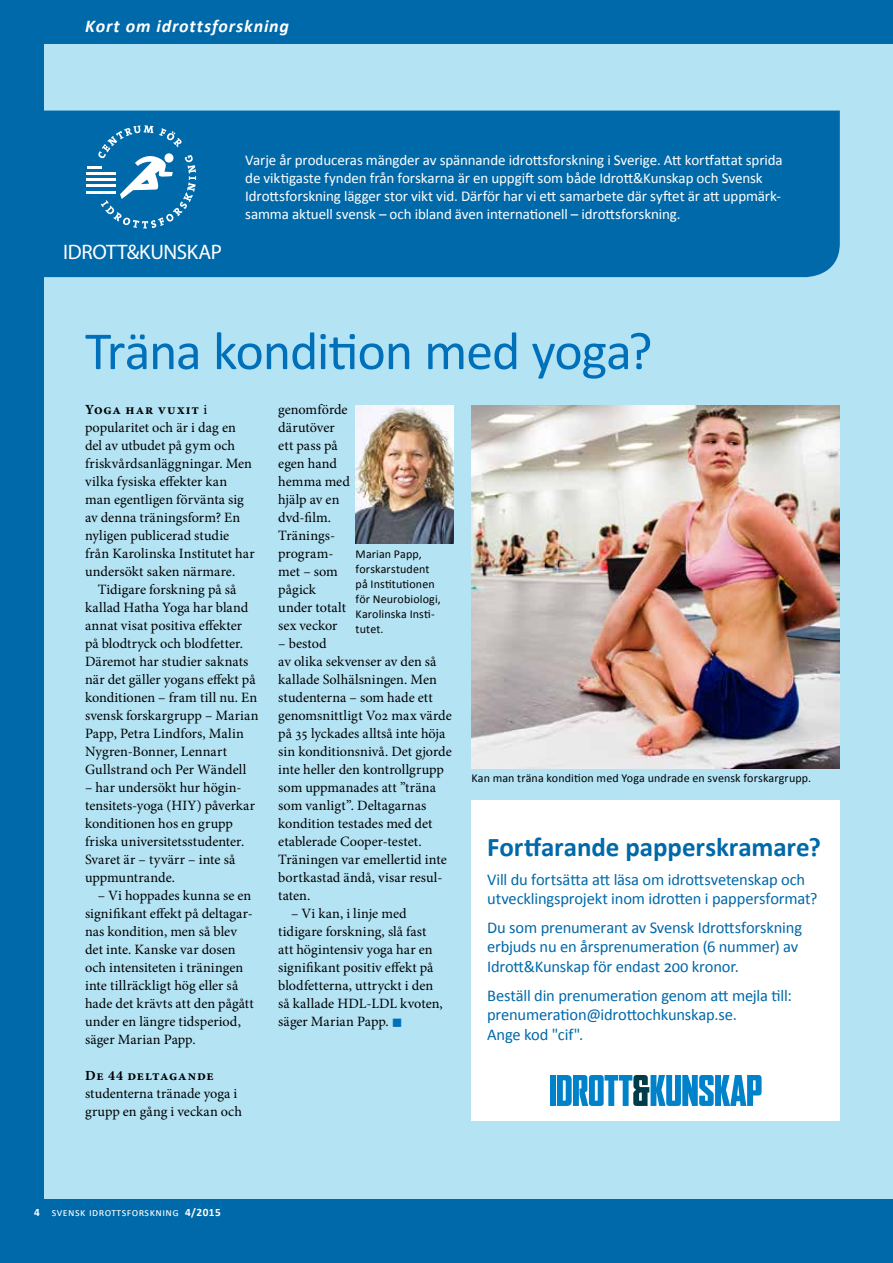
<style>
.page{position:relative;width:893px;height:1263px;background:#fff}
.page>*{position:absolute;margin:0;border:0;box-sizing:border-box;transform-origin:0 0}
.t1{font:54px "Calibri";letter-spacing:-.025em;color:#0070ba}
.t2{font:700 27px "Calibri";letter-spacing:-.005em;color:#0069a9}
.t3{font:21px "Myriad Pro";letter-spacing:-.02em;color:#fff}
.t4{font:italic 700 18px "Calibri";letter-spacing:.05em;color:#fff}
.t5{font:16.5px/19.8px "Calibri";letter-spacing:-.01em;color:#0069a9}
.t6{font:15px/18px "Calibri";letter-spacing:-.01em;color:#fff}
.t7{font:14.25px/18px "Minion Pro";color:#000}
.t8{font:700 13.95px "Minion Pro";letter-spacing:.06em;color:#000}
.t9{font:12px/15px "Calibri";letter-spacing:.01em;color:#000}
.t10{font:11.25px "Calibri";letter-spacing:.04em;color:#fff}
.s1{font-weight:400;font-size:14.25px}
.s2{color:#0070ba}
.s3{font-weight:700}
</style>
<div class="page">
<div style="left:0;top:1199px;width:893px;height:64px;background:#0069a9"></div>
<div style="left:0;top:0;width:893px;height:1199px;background:#b4e3f4"></div>
<div style="left:0;top:0;width:893px;height:44px;background:#0069a9"></div>
<div style="left:0;top:0;width:44px;height:1263px;background:#0069a9"></div>
<div style="left:44px;top:111px;width:796px;height:166px;background:#0069a9"></div>
<svg style="left:87px;top:125px;width:109px;height:103px;background:#2e84b8"></svg>
<img style="left:356px;top:405px;width:97px;height:139px">
<img style="left:471px;top:405px;width:369px;height:363px">
<div style="left:471px;top:800px;width:369px;height:320px;background:#fff"></div>
<div style="left:550px;top:1075px;width:5px;height:31px;background:#0082ca"></div>
<svg style="left:557px;top:1075px;width:205px;height:31px"></svg>
<p class="t4" style="left:85px;top:14px;width:205px">Kort om idrottsforskning</p>
<h3 class="t3" style="left:63px;top:239px;width:160px">IDROTT&amp;KUNSKAP</h3>
<p class="t6" style="left:245px;top:151px;width:539px">Varje år produceras mängder av spännande idrottsforskning i Sverige. Att kortfattat sprida de viktigaste fynden från forskarna är en uppgift som både Idrott&amp;Kunskap och Svensk Idrottsforskning lägger stor vikt vid. Därför har vi ett samarbete där syftet är att uppmärk&shy;samma aktuell svensk – och ibland även internationell – idrottsforskning.</p>
<h1 class="t1" style="left:85px;top:318px;width:569px">Träna kondition med yoga?</h1>
<p class="t8" style="left:85px;top:400px;width:124px">Yoga har vuxit <span class="s1">i</span></p>
<p class="t7" style="left:85px;top:419px;width:171px">popularitet och är i dag en del av utbudet på gym och friskvårdsanläggningar. Men vilka fysiska effekter kan man egentligen förvänta sig av denna träningsform? En nyligen publicerad studie från Karolinska Institutet har undersökt saken närmare.</p>
<p class="t7" style="left:85px;top:580px;width:175px;text-indent:13px">Tidigare forskning på så kallad Hatha Yoga har bland annat visat positiva effekter på blodtryck och blodfetter.<br>Däremot har studier saknats när det gäller yogans effekt på konditionen – fram till nu. En svensk forskargrupp – Marian<br>Papp, Petra Lindfors, Malin<br>Nygren-Bonner, Lennart<br>Gullstrand och Per Wändell</p>
<p class="t7" style="left:85px;top:778px;width:172px">– har undersökt hur högin&shy;tensitets-yoga (HIY) påverkar konditionen hos en grupp friska universitetsstudenter.<br>Svaret är – tyvärr – inte så uppmuntrande.</p>
<p class="t7" style="left:85px;top:886px;width:170px;text-indent:13px">– Vi hoppades kunna se en signifikant effekt på deltagar&shy;nas kondition, men så blev det inte. Kanske var dosen och intensiteten i träningen inte tillräckligt hög eller så hade det krävts att den pågått under en längre tidsperiod, säger Marian Papp.</p>
<p class="t8" style="left:85px;top:1066px;width:130px">De 44 deltagande</p>
<p class="t7" style="left:85px;top:1085px;width:158px">studenterna tränade yoga i grupp en gång i veckan och</p>
<p class="t7" style="left:278px;top:401px;width:73px">genomförde därutöver ett pass på egen hand hemma med hjälp av en dvd-film.<br>Tränings&shy;program&shy;met – som pågick under totalt sex veckor</p>
<p class="t7" style="left:278px;top:634px;width:175px">– bestod<br>av olika sekvenser av den så kallade Solhälsningen. Men studenterna – som hade ett genomsnittligt V02 max värde på 35 lyckades alltså inte höja sin konditionsnivå. Det gjorde inte heller den kontrollgrupp som uppmanades att ”träna som vanligt”. Deltagarnas kondition testades med det etablerade Cooper-testet.<br>Träningen var emellertid inte bortkastad ändå, visar resul&shy;taten.</p>
<p class="t7" style="left:278px;top:904px;width:166px;text-indent:13px">– Vi kan, i linje med tidigare forskning, slå fast att högintensiv yoga har en signifikant positiv effekt på blodfetterna, uttryckt i den så kallade HDL-LDL kvoten, säger Marian Papp. <span class="s2">■</span></p>
<p class="t9" style="left:356px;top:546px;width:87px">Marian Papp, forskarstudent på Institutionen för Neurobiologi,<br>Karolinska Insti&shy;tutet.</p>
<p class="t9" style="left:471px;top:769px;width:341px">Kan man träna kondition med Yoga undrade en svensk forskargrupp.</p>
<h2 class="t2" style="left:487px;top:830px;width:335px">Fortfarande papperskramare?</h2>
<p class="t5" style="left:487px;top:868px;width:332px">Vill du fortsätta att läsa om idrottsvetenskap och utvecklingsprojekt inom idrotten i pappersformat?</p>
<p class="t5" style="left:487px;top:916px;width:317px">Du som prenumerant av Svensk Idrottsforskning erbjuds nu en årsprenumeration (6 nummer) av<br>Idrott&amp;Kunskap för endast 200 kronor.</p>
<p class="t5" style="left:487px;top:984px;width:306px">Beställ din prenumeration genom att mejla till: prenumeration@idrottochkunskap.se.<br>Ange kod "cif".</p>
<p class="t10" style="left:34px;top:1205px;width:188px"><span class="s3">4</span> svensk idrottsforskning <span class="s3">4/2015</span></p>
</div>
